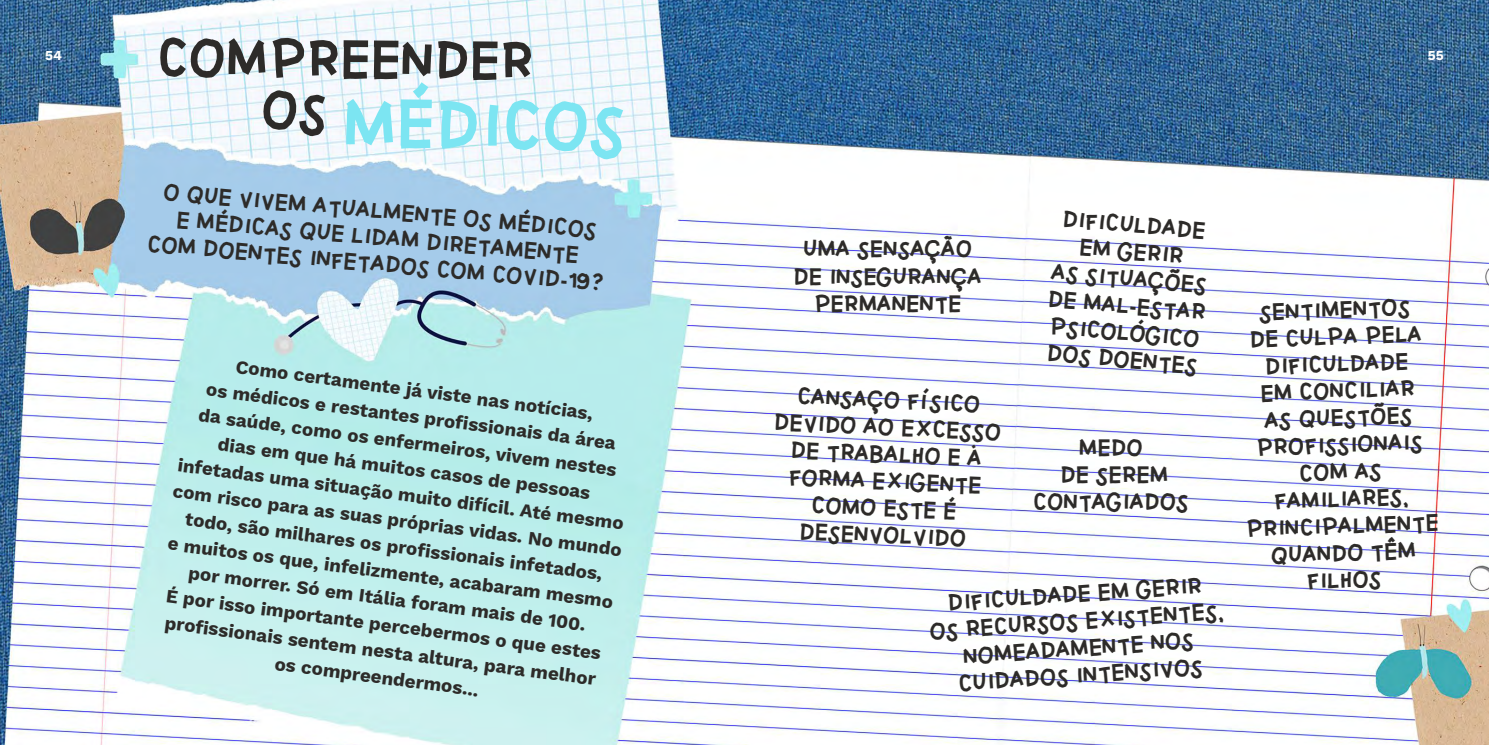
<style>
.page{position:relative;width:1489px;height:745px;background:#fff}
.page>*{position:absolute;margin:0;border:0;box-sizing:border-box;transform-origin:0 0}
.t1{font:800 65px "Papercut";color:#7ce5f2}
.t2{font:800 51.25px "Papercut";color:#2d2b29}
.t3{font:800 22.5px/27px "Papercut";color:#2d2b29;text-align:center}
.t4{font:700 18.75px/26.2px "Work Sans";color:#2d2b29;text-align:center}
.t5{font:700 13.75px "Work Sans";color:#fff}
</style>
<div class="page">
<img style="left:0;top:0;width:1488px;height:744px">
<h2 class="t2" style="left:156px;top:20px;width:379px;rotate:1deg">COMPREENDER</h2>
<h1 class="t1" style="left:261px;top:76px;width:366px;rotate:1deg"><sup>OS</sup> MÉDICOS</h1>
<p class="t3" style="left:153px;top:178px;width:459px;line-height:26.2px;rotate:5deg">O QUE VIVEM ATUALMENTE OS MÉDICOS<br>E MÉDICAS QUE LIDAM DIRETAMENTE<br>COM DOENTES INFETADOS COM COVID-19?</p>
<p class="t5" style="left:45px;top:47px;width:18px">54</p>
<p class="t5" style="left:1427px;top:47px;width:18px">55</p>
<p class="t3" style="left:1055px;top:204px;width:160px;rotate:5deg">DIFICULDADE<br>EM GERIR<br>AS SITUAÇÕES<br>DE MAL-ESTAR<br>PSICOLÓGICO<br>DOS DOENTES</p>
<p class="t3" style="left:792px;top:236px;width:190px">UMA SENSAÇÃO<br>DE INSEGURANÇA<br>PERMANENTE</p>
<p class="t3" style="left:1237px;top:299px;width:194px;rotate:-2deg">SENTIMENTOS<br>DE CULPA PELA<br>DIFICULDADE<br>EM CONCILIAR<br>AS QUESTÕES<br>PROFISSIONAIS<br>COM AS<br>FAMILIARES,<br>PRINCIPALMENTE<br>QUANDO TÊM<br>FILHOS</p>
<p class="t4" style="left:193px;top:346px;width:454px;rotate:8deg">Como certamente já viste nas notícias,<br>os médicos e restantes profi ssionais da área<br>da saúde, como os enfermeiros, vivem nestes dias em que há muitos casos de pessoas infetadas uma situação muito difícil. Até mesmo com risco para as suas próprias vidas. No mundo todo, são milhares os profi ssionais infetados,<br>e muitos os que, infelizmente, acabaram mesmo por morrer. Só em Itália foram mais de 100.<br>É por isso importante percebermos o que estes profi ssionais sentem nesta altura, para melhor os compreendermos...</p>
<p class="t3" style="left:774px;top:382px;width:229px;rotate:2deg">CANSAÇO FÍSICO<br>DEVIDO AO EXCESSO<br>DE TRABALHO E À<br>FORMA EXIGENTE<br>COMO ESTE É<br>DESENVOLVIDO</p>
<p class="t3" style="left:1032px;top:434px;width:157px">MEDO<br>DE SEREM<br>CONTAGIADOS</p>
<p class="t3" style="left:926px;top:590px;width:296px;rotate:-4deg">DIFICULDADE EM GERIR<br>OS RECURSOS EXISTENTES,<br>NOMEADAMENTE NOS<br>CUIDADOS INTENSIVOS</p>
</div>
